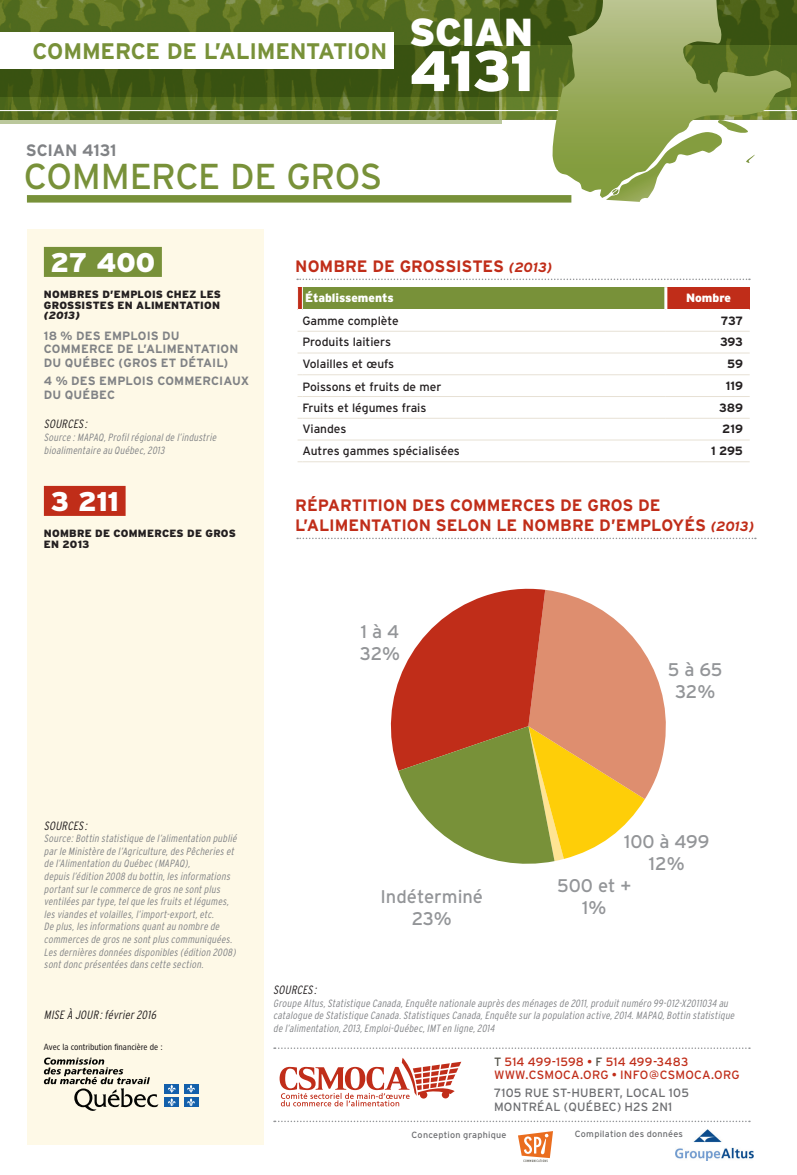
<style>
.page{position:relative;width:797px;height:1175px;background:#fff}
.page>*{position:absolute;margin:0;border:0;box-sizing:border-box;transform-origin:0 0}
.t1{font:900 57px "Interstate";color:#fff}
.t2{font:36px "Interstate";letter-spacing:-.015em;color:#789139}
.t3{font:900 27px "Interstate";letter-spacing:-.01em;color:#fff}
.t4{font:700 22.5px "Interstate";letter-spacing:-.01em;color:#789139}
.t5{font:18.3px/22px "Interstate";color:#939598;text-align:center}
.t6{font:700 16.5px/19.8px "Interstate";letter-spacing:-.005em;color:#c02d19}
.t7{font:700 16.5px "Interstate";letter-spacing:-.01em;color:#808285}
.t8{font:12px "Interstate";color:#231f20}
.t9{font:700 12px/13.5px "Interstate";letter-spacing:.01em;color:#808285}
.t10{font:12px/13.5px "Interstate";letter-spacing:.015em;color:#c02d19}
.t11{font:12px/13.5px "Interstate";letter-spacing:.015em;color:#6c6d70}
.t12{font:italic 300 condensed 12px "Interstate";color:#231f20}
.t13{font:700 12px "Interstate";letter-spacing:-.025em;color:#231f20}
.t14{font:900 12px "Interstate";color:#fff}
.t15{font:italic 300 condensed 10.5px/12.6px "Interstate";color:#808285}
.t16{font:900 10.5px/10.5px "Interstate";letter-spacing:.02em;color:#231f20}
.t17{font:italic 900 10.5px "Interstate";color:#231f20}
.t18{font:9px "Interstate";letter-spacing:.025em;color:#6c6d70}
.t19{font:9px "Chaloult Cond";color:#231f20}
.s1{font-style:italic;font-size:13.5px}
.s2{color:#535249}
</style>
<div class="page">
<div style="left:27px;top:229px;width:236px;height:916px;background:#fef9e7"></div>
<svg style="left:390px;top:588px;width:276px;height:276px"></svg>
<div style="left:44px;top:247px;width:118px;height:30px;background:#789139"></div>
<div style="left:44px;top:486px;width:82px;height:30px;background:#c02d19"></div>
<svg style="left:297px;top:278px;width:453px;height:2px"></svg>
<svg style="left:297px;top:537px;width:458px;height:2px"></svg>
<div style="left:302px;top:287px;width:363px;height:22px;background:#789139"></div>
<div style="left:665px;top:287px;width:84px;height:22px;background:#c02d19"></div>
<hr style="left:302px;top:331px;width:363px;height:1px;background:#e7e1d5">
<hr style="left:665px;top:331px;width:84px;height:1px;background:#e7e1d5">
<hr style="left:302px;top:353px;width:363px;height:1px;background:#e7e1d5">
<hr style="left:665px;top:353px;width:84px;height:1px;background:#e7e1d5">
<hr style="left:302px;top:374px;width:363px;height:1px;background:#e7e1d5">
<hr style="left:665px;top:374px;width:84px;height:1px;background:#e7e1d5">
<hr style="left:302px;top:396px;width:363px;height:1px;background:#e7e1d5">
<hr style="left:665px;top:396px;width:84px;height:1px;background:#e7e1d5">
<hr style="left:302px;top:418px;width:363px;height:1px;background:#e7e1d5">
<hr style="left:302px;top:440px;width:363px;height:1px;background:#e7e1d5">
<hr style="left:302px;top:461px;width:363px;height:1px;background:#e7e1d5">
<hr style="left:665px;top:418px;width:84px;height:1px;background:#e7e1d5">
<hr style="left:665px;top:440px;width:84px;height:1px;background:#e7e1d5">
<hr style="left:665px;top:461px;width:84px;height:1px;background:#e7e1d5">
<svg style="left:297px;top:287px;width:6px;height:23px"></svg>
<hr style="left:664px;top:287px;width:3px;height:22px;background:#fff">
<svg style="left:0;top:97px;width:501px;height:27px;background:#647a33"></svg>
<img style="left:500px;top:97px;width:296px;height:22px">
<hr style="left:0;top:110px;width:796px;height:1px;background:#fff">
<svg style="left:0;top:0;width:796px;height:97px;background:#4d651c"></svg>
<div style="left:0;top:32px;width:394px;height:36px;background:#fff"></div>
<svg style="left:550px;top:0;width:242px;height:198px;background:#90a15f"></svg>
<svg style="left:606px;top:120px;width:148px;height:82px"></svg>
<div style="left:27px;top:195px;width:544px;height:7px;background:#789139"></div>
<svg style="left:518px;top:1131px;width:35px;height:31px"></svg>
<svg style="left:274px;top:1047px;width:475px;height:2px"></svg>
<svg style="left:274px;top:1120px;width:475px;height:2px"></svg>
<img style="left:675px;top:1129px;width:78px;height:31px">
<svg style="left:279px;top:1058px;width:182px;height:48px"></svg>
<svg style="left:44px;top:1057px;width:114px;height:54px"></svg>
<div style="left:164px;top:1084px;width:15px;height:9px;background:#1360ab"></div>
<svg style="left:168px;top:1084px;width:8px;height:8px"></svg>
<div style="left:183px;top:1084px;width:15px;height:9px;background:#1360ab"></div>
<svg style="left:187px;top:1084px;width:8px;height:8px"></svg>
<div style="left:164px;top:1097px;width:15px;height:9px;background:#1360ab"></div>
<svg style="left:168px;top:1098px;width:8px;height:8px"></svg>
<div style="left:183px;top:1097px;width:15px;height:9px;background:#1360ab"></div>
<svg style="left:187px;top:1098px;width:8px;height:8px"></svg>
<h3 class="t4" style="left:33px;top:39px;width:502px">COMMERCE DE L’ALIMENTATION <sup>SCIAN</sup></h3>
<h1 class="t1" style="left:409px;top:38px;width:126px">4131</h1>
<h3 class="t7" style="left:26px;top:141px;width:92px">SCIAN 4131</h3>
<h2 class="t2" style="left:24px;top:156px;width:360px">COMMERCE DE GROS</h2>
<h3 class="t3" style="left:51px;top:246px;width:106px">27 400</h3>
<p class="t16" style="left:44px;top:289px;width:179px">NOMBRES D’EMPLOIS CHEZ LES<br>GROSSISTES EN ALIMENTATION</p>
<p class="t17" style="left:44px;top:309px;width:38px">(2013)</p>
<p class="t9" style="left:44px;top:328px;width:196px">18 % DES EMPLOIS DU<br>COMMERCE DE L’ALIMENTATION<br>DU QUÉBEC (GROS ET DÉTAIL)</p>
<p class="t9" style="left:44px;top:374px;width:207px">4 % DES EMPLOIS COMMERCIAUX<br>DU QUÉBEC</p>
<p class="t12" style="left:44px;top:417px;width:47px">SOURCES:</p>
<p class="t15" style="left:44px;top:431px;width:176px">Source :MAPAQ,Profilrégionalde l’industrie bioalimentaire au Québec,2013</p>
<h3 class="t3" style="left:51px;top:485px;width:70px">3 211</h3>
<p class="t16" style="left:44px;top:528px;width:193px">NOMBRE DE COMMERCES DE GROS<br>EN 2013</p>
<h3 class="t6" style="left:295px;top:256px;width:258px">NOMBRE DE GROSSISTES <span class="s1">(2013)</span></h3>
<p class="t14" style="left:305px;top:291px;width:90px">Établissements</p>
<p class="t14" style="left:686px;top:291px;width:47px">Nombre</p>
<p class="t8" style="left:302px;top:314px;width:98px">Gamme complète</p>
<p class="t13" style="left:720px;top:314px;width:24px">737</p>
<p class="t8" style="left:302px;top:335px;width:90px">Produits laitiers</p>
<p class="t13" style="left:720px;top:335px;width:24px">393</p>
<p class="t8" style="left:302px;top:357px;width:93px">Volailles et œufs</p>
<p class="t13" style="left:727px;top:357px;width:17px">59</p>
<p class="t8" style="left:302px;top:380px;width:140px">Poissons et fruits de mer</p>
<p class="t13" style="left:725px;top:379px;width:19px">119</p>
<p class="t8" style="left:302px;top:400px;width:125px">Fruits et légumes frais</p>
<p class="t13" style="left:719px;top:401px;width:25px">389</p>
<p class="t8" style="left:302px;top:422px;width:46px">Viandes</p>
<p class="t13" style="left:722px;top:422px;width:22px">219</p>
<p class="t8" style="left:302px;top:444px;width:159px">Autres gammes spécialisées</p>
<p class="t13" style="left:711px;top:444px;width:33px">1 295</p>
<h3 class="t6" style="left:295px;top:495px;width:460px">RÉPARTITION DES COMMERCES DE GROS DE<br>L’ALIMENTATION SELON LE NOMBRE D’EMPLOYÉS <span class="s1">(2013)</span></h3>
<h3 class="t5" style="left:360px;top:620px;width:42px;text-align:left">1 à 4<br>32%</h3>
<h3 class="t5" style="left:667px;top:658px;width:56px">5 à 65<br>32%</h3>
<p class="t12" style="left:44px;top:818px;width:47px">SOURCES:</p>
<p class="t15" style="left:44px;top:832px;width:196px">Source:Bottin statistique de l’alimentation publié parle Ministère de l’Agriculture,desPêcherieset de l’Alimentation du Québec(MAPAQ), depuisl’édition 2008 du bottin,lesinformations portantsurle commerce de grosne sontplus ventiléespartype,telque lesfruitsetlégumes, lesviandesetvolailles,l’import-export,etc.<br>De plus,lesinformationsquantau nombre de commercesde grosne sontpluscommuniquées.<br>Lesdernièresdonnéesdisponibles(édition 2008) sontdoncprésentéesdanscette section.</p>
<p class="t12" style="left:44px;top:1008px;width:116px">MISE À JOUR:février2016</p>
<p class="t19" style="left:44px;top:1041px;width:120px">Avec la contribution financière de :</p>
<h3 class="t5" style="left:380px;top:885px;width:104px">Indéterminé<br>23%</h3>
<h3 class="t5" style="left:624px;top:830px;width:87px">100 à 499</h3>
<h3 class="t5" style="left:648px;top:852px;width:37px">12%</h3>
<h3 class="t5" style="left:557px;top:874px;width:76px">500 et +</h3>
<h3 class="t5" style="left:582px;top:896px;width:26px">1%</h3>
<p class="t12" style="left:273px;top:983px;width:47px">SOURCES:</p>
<p class="t15" style="left:273px;top:996px;width:465px">Groupe Altus,Statistique Canada,Enquête nationale auprèsdesménagesde 2011,produitnuméro 99-012-X2011034 au catalogue de Statistique Canada.StatistiquesCanada,Enquête surla population active,2014.MAPAQ,Bottin statistique de l’alimentation,2013,Emploi-Québec,IMT en ligne,2014</p>
<p class="t10" style="left:494px;top:1054px;width:247px"><span class="s2">T</span> 514 499-1598 • <span class="s2">F</span> 514 499-3483<br>WWW.CSMOCA.ORG • INFO@CSMOCA.ORG</p>
<p class="t11" style="left:494px;top:1086px;width:196px">7105 RUE ST-HUBERT, LOCAL 105<br>MONTRÉAL (QUÉBEC) H2S 2N1</p>
<p class="t18" style="left:575px;top:1128px;width:110px">Compilation des données</p>
<p class="t18" style="left:411px;top:1129px;width:96px">Conception graphique</p>
</div>
